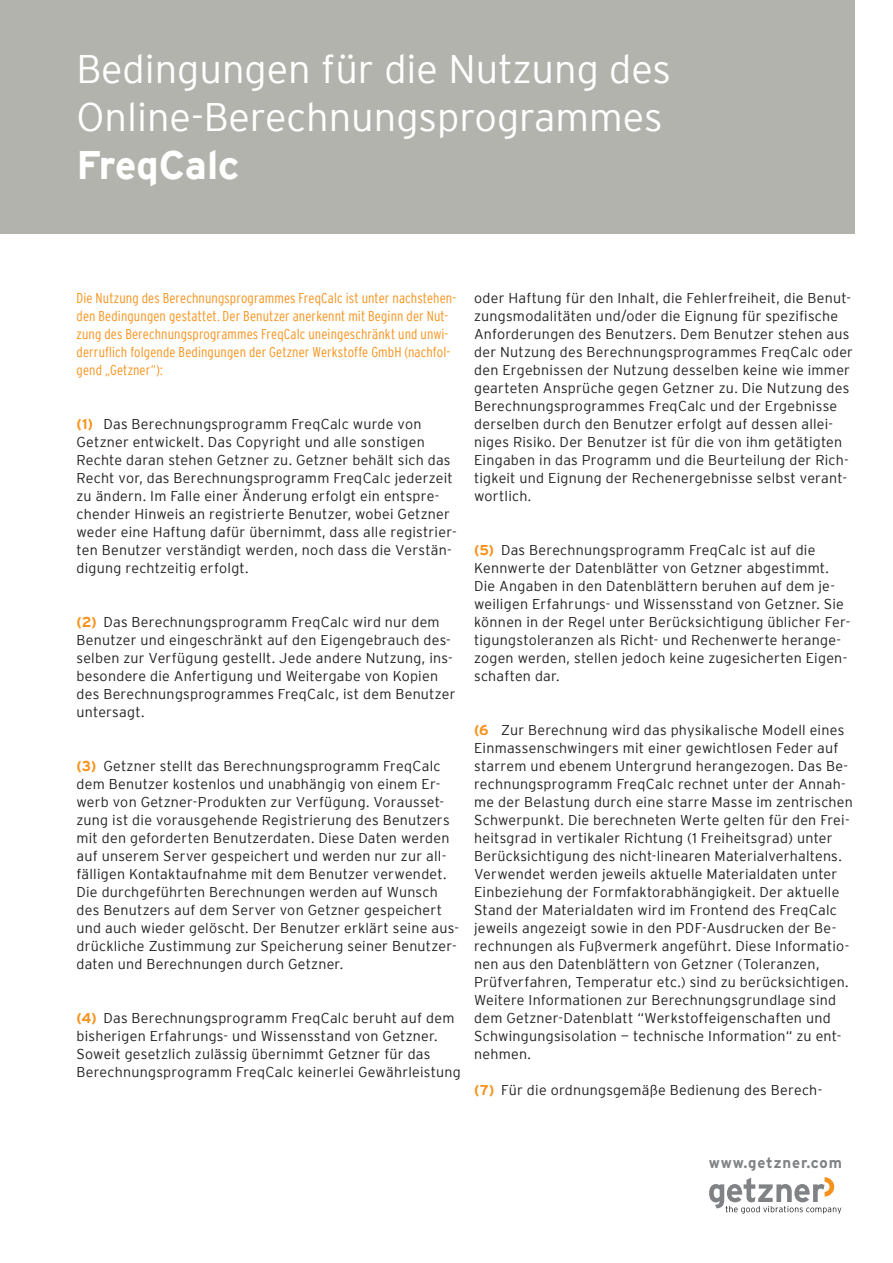
<style>
.page{position:relative;width:893px;height:1263px;background:#fff}
.page>*{position:absolute;margin:0;border:0;box-sizing:border-box;transform-origin:0 0}
.t1{font:300 39.75px/48px "Interstate";color:#fff}
.t2{font:700 39.75px "Interstate";color:#fff}
.t3{font:700 15px "Interstate";letter-spacing:.055em;color:#808285}
.t4{font:300 14.25px/18px "Interstate";letter-spacing:.015em;color:#231f20}
.t5{font:300 condensed 14.25px/18px "Interstate";letter-spacing:.01em;color:#f7931d}
.s1{font-weight:700;color:#f7931d}
</style>
<div class="page">
<div style="left:0;top:0;width:855px;height:234px;background:#b2b3ac"></div>
<svg style="left:709px;top:1177px;width:132px;height:37px"></svg>
<h1 class="t1" style="left:77px;top:45px;width:596px">Bedingungen für die Nutzung des<br>Online-Berechnungsprogrammes</h1>
<h1 class="t2" style="left:77px;top:150px;width:165px">FreqCalc</h1>
<p class="t5" style="left:77px;top:290px;width:381px">Die Nutzung des Berechnungsprogrammes FreqCalc ist unter nachstehen&shy;den Bedingungen gestattet. Der Benutzer anerkennt mit Beginn der Nut&shy;zung des Berechnungsprogrammes FreqCalc uneingeschränkt und unwi&shy;derrulich folgende Bedingungen der Getzner Werkstoffe GmbH (nachfol&shy;gend „Getzner“):</p>
<p class="t4" style="left:77px;top:415px;width:382px"><span class="s1">(1)</span> Das Berechnungsprogramm FreqCalc wurde von Getzner entwickelt. Das Copyright und alle sonstigen Rechte daran stehen Getzner zu. Getzner behält sich das Recht vor, das Berechnungsprogramm FreqCalc jederzeit zu ändern. Im Falle einer Änderung erfolgt ein entspre&shy;chender Hinweis an registrierte Benutzer, wobei Getzner weder eine Haftung dafür übernimmt, dass alle registrier&shy;ten Benutzer verständigt werden, noch dass die Verstän&shy;digung rechtzeitig erfolgt.</p>
<p class="t4" style="left:77px;top:613px;width:380px"><span class="s1">(2)</span> Das Berechnungsprogramm FreqCalc wird nur dem Benutzer und eingeschränkt auf den Eigengebrauch des&shy;selben zur Verfügung gestellt. Jede andere Nutzung, ins&shy;besondere die Anfertigung und Weitergabe von Kopien des Berechnungsprogrammes FreqCalc, ist dem Benutzer untersagt.</p>
<p class="t4" style="left:77px;top:757px;width:384px"><span class="s1">(3)</span> Getzner stellt das Berechnungsprogramm FreqCalc dem Benutzer kostenlos und unabhängig von einem Er&shy;werb von Getzner-Produkten zur Verfügung. Vorausset&shy;zung ist die vorausgehende Registrierung des Benutzers mit den geforderten Benutzerdaten. Diese Daten werden auf unserem Server gespeichert und werden nur zur all&shy;fälligen Kontaktaufnahme mit dem Benutzer verwendet.<br>Die durchgeführten Berechnungen werden auf Wunsch des Benutzers auf dem Server von Getzner gespeichert und auch wieder gelöscht. Der Benutzer erklärt seine aus&shy;drückliche Zustimmung zur Speicherung seiner Benutzer&shy;daten und Berechnungen durch Getzner.</p>
<p class="t4" style="left:77px;top:1009px;width:386px"><span class="s1">(4)</span> Das Berechnungsprogramm FreqCalc beruht auf dem bisherigen Erfahrungs- und Wissensstand von Getzner.<br>Soweit gesetzlich zulässig übernimmt Getzner für das Berechnungsprogramm FreqCalc keinerlei Gewährleistung</p>
<p class="t4" style="left:474px;top:289px;width:380px">oder Haftung für den Inhalt, die Fehlerfreiheit, die Benut&shy;zungsmodalitäten und/oder die Eignung für speziische Anforderungen des Benutzers. Dem Benutzer stehen aus der Nutzung des Berechnungsprogrammes FreqCalc oder den Ergebnissen der Nutzung desselben keine wie immer gearteten Ansprüche gegen Getzner zu. Die Nutzung des Berechnungsprogrammes FreqCalc und der Ergebnisse derselben durch den Benutzer erfolgt auf dessen allei&shy;niges Risiko. Der Benutzer ist für die von ihm getätigten Eingaben in das Programm und die Beurteilung der Rich&shy;tigkeit und Eignung der Rechenergebnisse selbst verant&shy;wortlich.</p>
<p class="t4" style="left:474px;top:541px;width:378px"><span class="s1">(5)</span> Das Berechnungsprogramm FreqCalc ist auf die Kennwerte der Datenblätter von Getzner abgestimmt.<br>Die Angaben in den Datenblättern beruhen auf dem je&shy;weiligen Erfahrungs- und Wissensstand von Getzner. Sie können in der Regel unter Berücksichtigung üblicher Fer&shy;tigungstoleranzen als Richt- und Rechenwerte herange&shy;zogen werden, stellen jedoch keine zugesicherten Eigen&shy;schaften dar.</p>
<p class="t4" style="left:474px;top:721px;width:380px"><span class="s1">(6</span> Zur Berechnung wird das physikalische Modell eines Einmassenschwingers mit einer gewichtlosen Feder auf starrem und ebenem Untergrund herangezogen. Das Be&shy;rechnungsprogramm FreqCalc rechnet unter der Annah&shy;me der Belastung durch eine starre Masse im zentrischen Schwerpunkt. Die berechneten Werte gelten für den Frei&shy;heitsgrad in vertikaler Richtung (1 Freiheitsgrad) unter Berücksichtigung des nicht-linearen Materialverhaltens.<br>Verwendet werden jeweils aktuelle Materialdaten unter Einbeziehung der Formfaktorabhängigkeit. Der aktuelle Stand der Materialdaten wird im Frontend des FreqCalc jeweils angezeigt sowie in den PDF-Ausdrucken der Be&shy;rechnungen als Fußvermerk angeführt. Diese Informatio&shy;nen aus den Datenblättern von Getzner (Toleranzen, Prüfverfahren, Temperatur etc.) sind zu berücksichtigen.<br>Weitere Informationen zur Berechnungsgrundlage sind dem Getzner-Datenblatt “Werkstoffeigenschaften und Schwingungsisolation — technische Information“ zu ent&shy;nehmen.</p>
<p class="t4" style="left:474px;top:1081px;width:350px"><span class="s1">(7)</span> Für die ordnungsgemäße Bedienung des Berech-</p>
<p class="t3" style="left:709px;top:1157px;width:135px">www.getzner.com</p>
</div>
